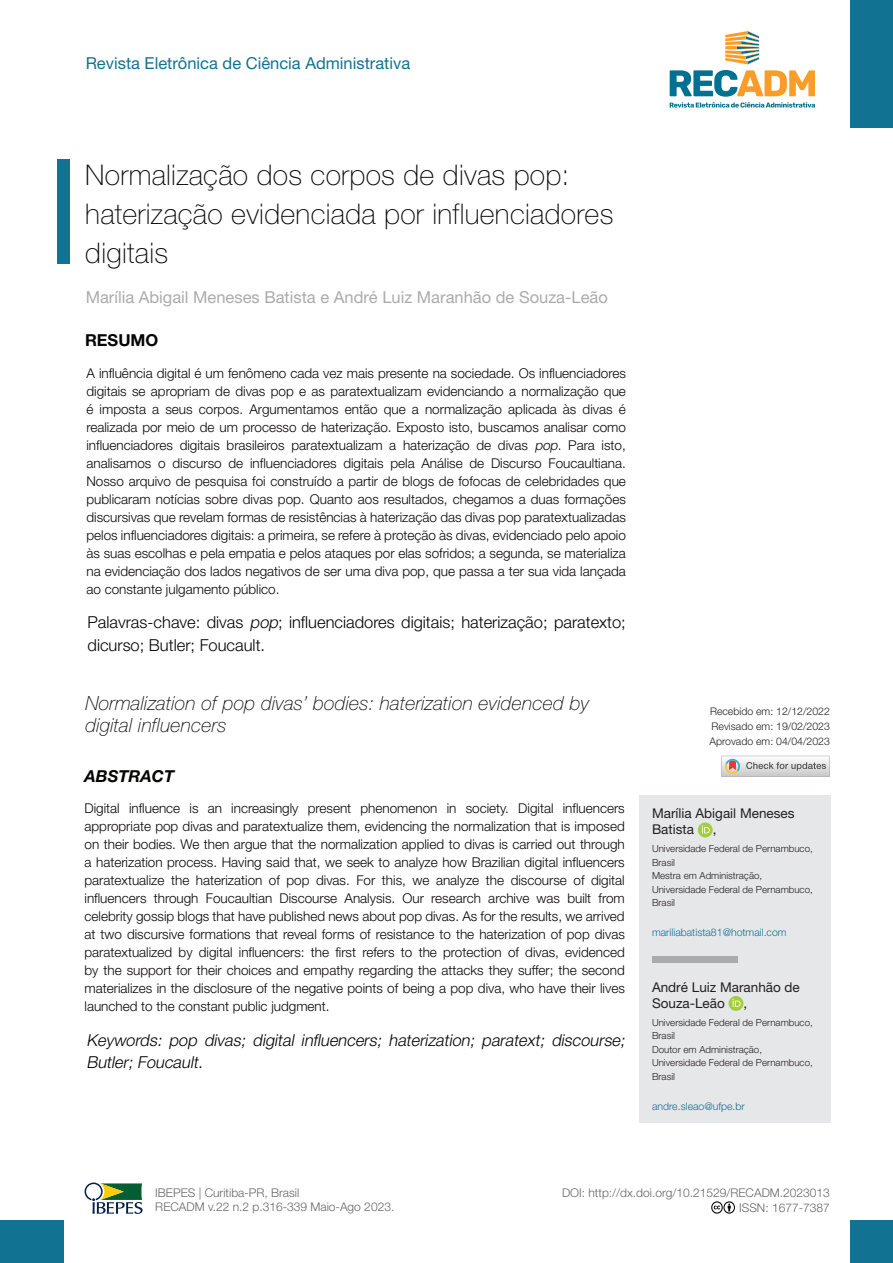
<style>
.page{position:relative;width:893px;height:1263px;background:#fff}
.page>*{position:absolute;margin:0;border:0;box-sizing:border-box;transform-origin:0 0}
.t1{font:100 28.5px/39px "Helvetica Neue";letter-spacing:.01em;color:#090706}
.t2{font:italic 100 19.5px/22.5px "Helvetica Neue";letter-spacing:.01em;color:#040503}
.t3{font:300 16.5px/22.5px "Helvetica Neue";color:#040503}
.t4{font:italic 300 16.5px/22.5px "Helvetica Neue";color:#040503}
.t5{font:16.5px "Helvetica Neue";color:#aaabab}
.t6{font:16.5px "Helvetica Neue";color:#127291}
.t7{font:italic 700 16.5px "Helvetica Neue";color:#040503}
.t8{font:700 16.5px "Helvetica Neue";color:#040503}
.t9{font:300 13.5px/18px "Helvetica Neue";color:#090706;text-align:justify}
.t10{font:13.5px/16.2px "Helvetica Neue";color:#231f20}
.t11{font:300 12px/14.4px "Helvetica Neue";color:#656666;text-align:right}
.t12{font:300 10.5px/15px "Helvetica Neue";color:#231f20;text-align:justify}
.t13{font:300 10.5px "Helvetica Neue";color:#127291}
.t14{font:300 9.75px/13.5px "Helvetica Neue";color:#231f20}
.s1{font-style:italic}
</style>
<div class="page">
<div style="left:57px;top:159px;width:13px;height:105px;background:#127291"></div>
<div style="left:850px;top:0;width:43px;height:128px;background:#127291"></div>
<div style="left:850px;top:1220px;width:43px;height:43px;background:#127291"></div>
<svg style="left:711px;top:1201px;width:24px;height:12px"></svg>
<svg style="left:670px;top:70px;width:145px;height:38px"></svg>
<svg style="left:725px;top:31px;width:34px;height:33px"></svg>
<div style="left:639px;top:795px;width:192px;height:328px;background:#e6e7e9"></div>
<svg style="left:698px;top:822px;width:15px;height:15px"></svg>
<svg style="left:702px;top:825px;width:8px;height:8px"></svg>
<div style="left:652px;top:956px;width:85px;height:6px;background:#aaabab"></div>
<div style="left:728px;top:996px;width:15px;height:15px;background:#a5cd3a;border-radius:50%"></div>
<svg style="left:732px;top:999px;width:9px;height:8px"></svg>
<svg style="left:721px;top:756px;width:109px;height:21px"></svg>
<div style="left:0;top:1220px;width:64px;height:43px;background:#127291"></div>
<svg style="left:85px;top:1182px;width:58px;height:32px"></svg>
<p class="t6" style="left:86px;top:54px;width:326px">Revista Eletrônica de Ciência Administrativa</p>
<h1 class="t1" style="left:85px;top:155px;width:530px">Normalização dos corpos de divas pop: haterização evidenciada por influenciadores digitais</h1>
<p class="t5" style="left:86px;top:287px;width:524px">Marília Abigail Meneses Batista e André Luiz Maranhão de Souza-Leão</p>
<p class="t8" style="left:85px;top:330px;width:75px">RESUMO</p>
<p class="t9" style="left:86px;top:364px;width:541px">A influência digital é um fenômeno cada vez mais presente na sociedade. Os influenciadores digitais se apropriam de divas pop e as paratextualizam evidenciando a normalização que é imposta a seus corpos. Argumentamos então que a normalização aplicada às divas é realizada por meio de um processo de haterização. Exposto isto, buscamos analisar como influenciadores digitais brasileiros paratextualizam a haterização de divas <span class="s1">pop</span>. Para isto, analisamos o discurso de influenciadores digitais pela Análise de Discurso Foucaultiana.<br>Nosso arquivo de pesquisa foi construído a partir de blogs de fofocas de celebridades que publicaram notícias sobre divas pop. Quanto aos resultados, chegamos a duas formações discursivas que revelam formas de resistências à haterização das divas pop paratextualizadas pelos influenciadores digitais: a primeira, se refere à proteção às divas, evidenciado pelo apoio às suas escolhas e pela empatia e pelos ataques por elas sofridos; a segunda, se materializa na evidenciação dos lados negativos de ser uma diva pop, que passa a ter sua vida lançada ao constante julgamento público.</p>
<p class="t3" style="left:88px;top:611px;width:540px">Palavras-chave: divas <span class="s1">pop</span>; influenciadores digitais; haterização; paratexto; dicurso; Butler; Foucault.</p>
<h2 class="t2" style="left:85px;top:692px;width:505px">Normalization of pop divas’ bodies: haterization evidenced by digital influencers</h2>
<p class="t7" style="left:85px;top:765px;width:91px">ABSTRACT</p>
<p class="t9" style="left:85px;top:799px;width:542px">Digital influence is an increasingly present phenomenon in society. Digital influencers appropriate pop divas and paratextualize them, evidencing the normalization that is imposed on their bodies. We then argue that the normalization applied to divas is carried out through a haterization process. Having said that, we seek to analyze how Brazilian digital influencers paratextualize the haterization of pop divas. For this, we analyze the discourse of digital influencers through Foucaultian Discourse Analysis. Our research archive was built from celebrity gossip blogs that have published news about pop divas. As for the results, we arrived at two discursive formations that reveal forms of resistance to the haterization of pop divas paratextualized by digital influencers: the first refers to the protection of divas, evidenced by the support for their choices and empathy regarding the attacks they suffer; the second materializes in the disclosure of the negative points of being a pop diva, who have their lives launched to the constant public judgment.</p>
<p class="t4" style="left:86px;top:1028px;width:543px">Keywords: pop divas; digital influencers; haterization; paratext; discourse;<br>Butler; Foucault.</p>
<p class="t12" style="left:709px;top:703px;width:122px">Recebido em: 12/12/2022<br>Revisado em: 19/02/2023<br>Aprovado em: 04/04/2023</p>
<p class="t10" style="left:652px;top:805px;width:144px">Marília Abigail Meneses<br>Batista</p>
<p class="t10" style="left:713px;top:821px;width:5px">,</p>
<p class="t14" style="left:652px;top:842px;width:162px">Universidade Federal de Pernambuco,<br>Brasil<br>Mestra em Administração,<br>Universidade Federal de Pernambuco,<br>Brasil</p>
<p class="t13" style="left:652px;top:926px;width:136px">mariliabatista81@hotmail.com</p>
<p class="t10" style="left:652px;top:978px;width:149px">André Luiz Maranhão de<br>Souza-Leão</p>
<p class="t10" style="left:743px;top:995px;width:5px">,</p>
<p class="t14" style="left:652px;top:1015px;width:162px">Universidade Federal de Pernambuco,<br>Brasil<br>Doutor em Administração,<br>Universidade Federal de Pernambuco,<br>Brasil</p>
<p class="t13" style="left:652px;top:1100px;width:94px">andre.sleao@ufpe.br</p>
<p class="t11" style="left:155px;top:1185px;width:241px;text-align:left">IBEPES | Curitiba-PR, Brasil<br>RECADM v.22 n.2 p.316-339 Maio-Ago 2023.</p>
<p class="t11" style="left:562px;top:1186px;width:269px">DOI: http://dx.doi.org/10.21529/RECADM.2023013<br>ISSN: 1677-7387</p>
</div>
